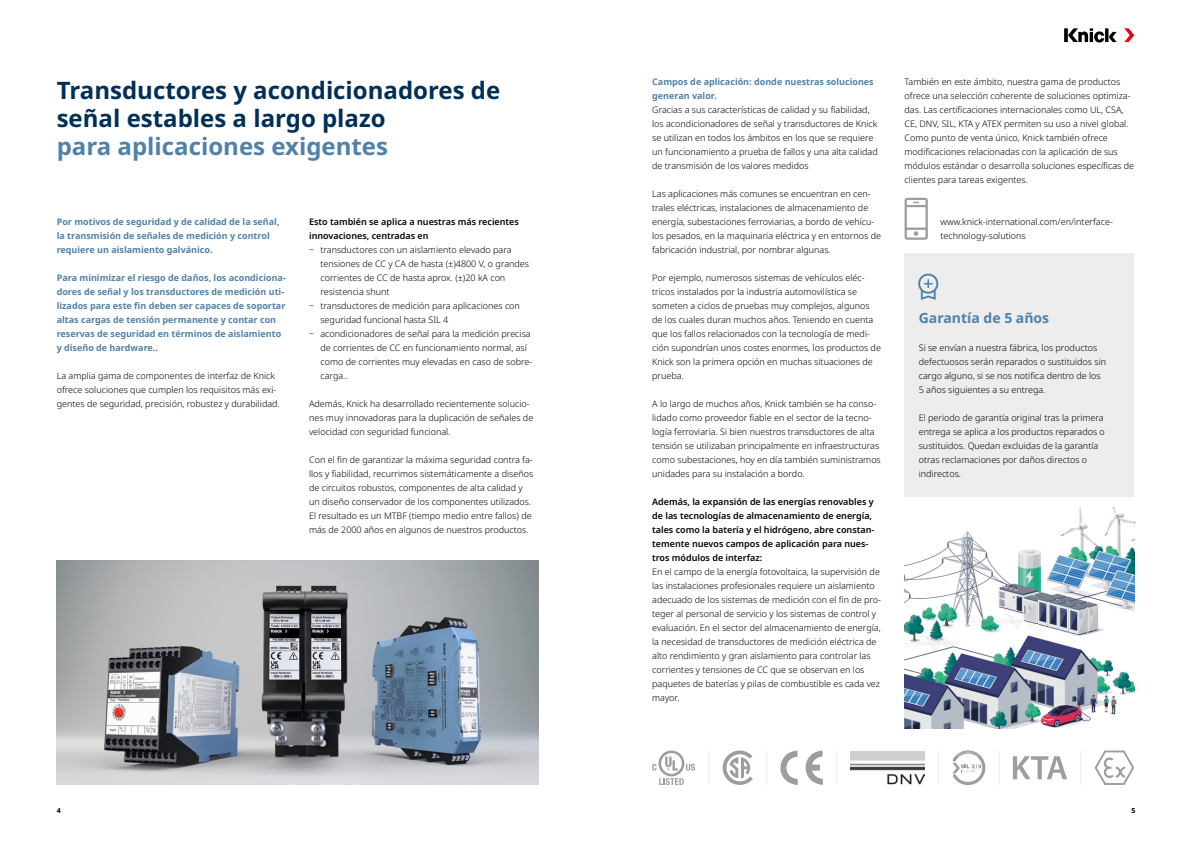
<style>
.page{position:relative;width:1191px;height:842px;background:#fff}
.page>*{position:absolute;margin:0;border:0;box-sizing:border-box;transform-origin:0 0}
.t1{font:700 24px/28px "Noto Sans";color:#002f57}
.t2{font:700 24px "Noto Sans";color:#5081a9}
.t3{font:700 14px "Noto Sans";color:#5081a9}
.t4{font:300 9px/14px "Noto Sans";color:#000}
.t5{font:700 9px/14px "Noto Sans";color:#5081a9}
.t6{font:600 9px/14px "Noto Sans";color:#000}
.t7{font:700 7px "Noto Sans";color:#000}
</style>
<div class="page">
<img style="left:904px;top:508px;width:230px;height:221px">
<img style="left:57px;top:561px;width:482px;height:224px">
<hr style="left:708px;top:751px;width:1px;height:34px;background:#ededed">
<hr style="left:766px;top:751px;width:1px;height:34px;background:#ededed">
<hr style="left:836px;top:751px;width:1px;height:34px;background:#ededed">
<hr style="left:998px;top:751px;width:1px;height:34px;background:#ededed">
<hr style="left:1080px;top:751px;width:1px;height:34px;background:#ededed">
<svg style="left:805px;top:750px;width:18px;height:35px"></svg>
<svg style="left:780px;top:751px;width:17px;height:34px"></svg>
<svg style="left:1094px;top:750px;width:40px;height:35px"></svg>
<svg style="left:722px;top:750px;width:31px;height:35px"></svg>
<svg style="left:1013px;top:756px;width:54px;height:23px"></svg>
<svg style="left:652px;top:750px;width:43px;height:35px"></svg>
<svg style="left:952px;top:750px;width:33px;height:35px"></svg>
<hr style="left:938px;top:751px;width:1px;height:34px;background:#ededed">
<img style="left:850px;top:751px;width:74px;height:33px">
<div style="left:904px;top:253px;width:230px;height:244px;background:#ededed"></div>
<svg style="left:904px;top:198px;width:23px;height:42px"></svg>
<svg style="left:918px;top:274px;width:20px;height:26px"></svg>
<svg style="left:1064px;top:28px;width:52px;height:15px"></svg>
<svg style="left:1124px;top:28px;width:10px;height:14px"></svg>
<p class="t1" style="left:57px;top:77px;width:445px">Transductores y acondicionadores de señal estables a largo plazo</p>
<p class="t2" style="left:57px;top:129px;width:333px">para aplicaciones exigentes</p>
<p class="t5" style="left:57px;top:215px;width:224px">Por motivos de seguridad y de calidad de la señal, la transmisión de señales de medición y control requiere un aislamiento galvánico.</p>
<p class="t5" style="left:57px;top:271px;width:231px">Para minimizar el riesgo de daños, los acondiciona&shy;dores de señal y los transductores de medición uti&shy;lizados para este fin deben ser capaces de soportar altas cargas de tensión permanente y contar con reservas de seguridad en términos de aislamiento y diseño de hardware..</p>
<p class="t4" style="left:57px;top:369px;width:225px">La amplia gama de componentes de interfaz de Knick ofrece soluciones que cumplen los requisitos más exi&shy;gentes de seguridad, precisión, robustez y durabilidad.</p>
<p class="t6" style="left:309px;top:215px;width:211px">Esto también se aplica a nuestras más recientes innovaciones, centradas en</p>
<p class="t4" style="left:320px;top:243px;width:210px;text-indent:-11px">‒ transductores con un aislamiento elevado para tensiones de CC y CA de hasta (±)4800 V, o grandes corrientes de CC de hasta aprox. (±)20 kA con resistencia shunt</p>
<p class="t4" style="left:320px;top:299px;width:201px;text-indent:-11px">‒ transductores de medición para aplicaciones con seguridad funcional hasta SIL 4</p>
<p class="t4" style="left:320px;top:327px;width:213px;text-indent:-11px">‒ acondicionadores de señal para la medición precisa de corrientes de CC en funcionamiento normal, así como de corrientes muy elevadas en caso de sobre&shy;carga..</p>
<p class="t4" style="left:309px;top:397px;width:226px">Además, Knick ha desarrollado recientemente solucio&shy;nes muy innovadoras para la duplicación de señales de velocidad con seguridad funcional.</p>
<p class="t4" style="left:309px;top:453px;width:226px">Con el fin de garantizar la máxima seguridad contra fa&shy;llos y fiabilidad, recurrimos sistemáticamente a diseños de circuitos robustos, componentes de alta calidad y un diseño conservador de los componentes utilizados.<br>El resultado es un MTBF (tiempo medio entre fallos) de más de 2000 años en algunos de nuestros productos.</p>
<p class="t5" style="left:652px;top:75px;width:223px">Campos de aplicación: donde nuestras soluciones generan valor.</p>
<p class="t4" style="left:652px;top:103px;width:227px">Gracias a sus características de calidad y su fiabilidad, los acondicionadores de señal y transductores de Knick se utilizan en todos los ámbitos en los que se requiere un funcionamiento a prueba de fallos y una alta calidad de transmisión de los valores medidos</p>
<p class="t4" style="left:652px;top:187px;width:230px">Las aplicaciones más comunes se encuentran en cen&shy;trales eléctricas, instalaciones de almacenamiento de energía, subestaciones ferroviarias, a bordo de vehícu&shy;los pesados, en la maquinaria eléctrica y en entornos de fabricación industrial, por nombrar algunas.</p>
<p class="t4" style="left:652px;top:271px;width:230px">Por ejemplo, numerosos sistemas de vehículos eléc&shy;tricos instalados por la industria automovilística se someten a ciclos de pruebas muy complejos, algunos de los cuales duran muchos años. Teniendo en cuenta que los fallos relacionados con la tecnología de medi&shy;ción supondrían unos costes enormes, los productos de Knick son la primera opción en muchas situaciones de prueba.</p>
<p class="t4" style="left:652px;top:397px;width:230px">A lo largo de muchos años, Knick también se ha conso&shy;lidado como proveedor fiable en el sector de la tecno&shy;logía ferroviaria. Si bien nuestros transductores de alta tensión se utilizaban principalmente en infraestructuras como subestaciones, hoy en día también suministramos unidades para su instalación a bordo.</p>
<p class="t6" style="left:652px;top:495px;width:224px">Además, la expansión de las energías renovables y de las tecnologías de almacenamiento de energía, tales como la batería y el hidrógeno, abre constan&shy;temente nuevos campos de aplicación para nues&shy;tros módulos de interfaz:</p>
<p class="t4" style="left:652px;top:565px;width:230px">En el campo de la energía fotovoltaica, la supervisión de las instalaciones profesionales requiere un aislamiento adecuado de los sistemas de medición con el fin de pro&shy;teger al personal de servicio y los sistemas de control y evaluación. En el sector del almacenamiento de energía, la necesidad de transductores de medición eléctrica de alto rendimiento y gran aislamiento para controlar las corrientes y tensiones de CC que se observan en los paquetes de baterías y pilas de combustible es cada vez mayor.</p>
<p class="t4" style="left:904px;top:75px;width:231px">También en este ámbito, nuestra gama de productos ofrece una selección coherente de soluciones optimiza&shy;das. Las certificaciones internacionales como UL, CSA, CE, DNV, SIL, KTA y ATEX permiten su uso a nivel global.<br>Como punto de venta único, Knick también ofrece modificaciones relacionadas con la aplicación de sus módulos estándar o desarrolla soluciones específicas de clientes para tareas exigentes.</p>
<p class="t4" style="left:940px;top:215px;width:174px">www.knick-international.com/en/interface&shy;technology-solutions</p>
<p class="t3" style="left:918px;top:308px;width:132px">Garantía de 5 años</p>
<p class="t4" style="left:918px;top:341px;width:189px">Si se envían a nuestra fábrica, los productos defectuosos serán reparados o sustituidos sin cargo alguno, si se nos notifica dentro de los 5 años siguientes a su entrega.</p>
<p class="t4" style="left:918px;top:411px;width:188px">El periodo de garantía original tras la primera entrega se aplica a los productos reparados o sustituidos. Quedan excluidas de la garantía otras reclamaciones por daños directos o indirectos.</p>
<p class="t7" style="left:57px;top:805px;width:6px">4</p>
<p class="t7" style="left:1131px;top:805px;width:6px">5</p>
</div>
